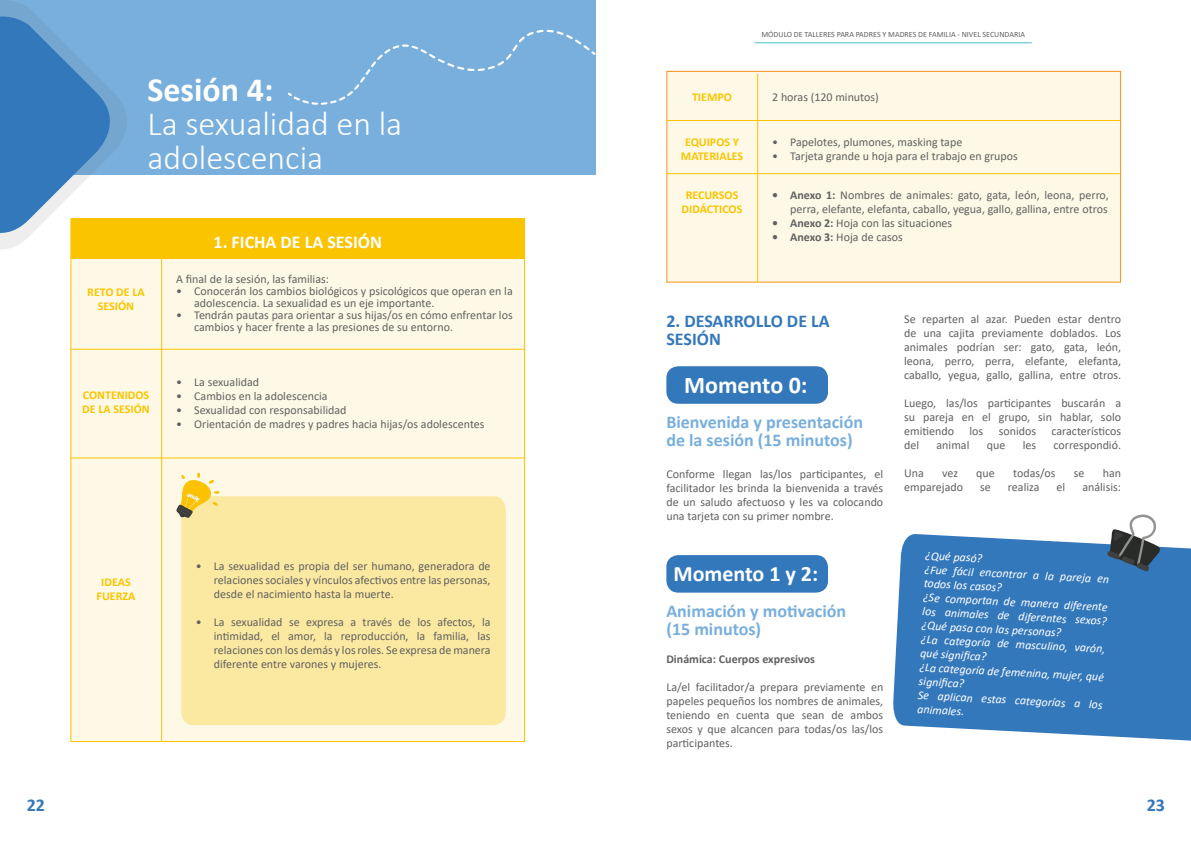
<style>
.page{position:relative;width:1191px;height:842px;background:#fff}
.page>*{position:absolute;margin:0;border:0;box-sizing:border-box;transform-origin:0 0}
.t1{font:300 34px/34px "Calibri";color:#fff}
.t2{font:700 34px "Calibri";color:#fff}
.t3{font:700 24px "Calibri";color:#fff}
.t4{font:700 22px "Calibri";color:#fff}
.t5{font:700 18px/18px "Calibri";color:#78afdd}
.t6{font:700 18px/18px "Calibri";color:#3478bc}
.t7{font:700 18px "Calibri";color:#fff}
.t8{font:12px/14px "Calibri";color:#616161;text-align:justify}
.t9{font:italic 12px/14px "Calibri";color:#fff}
.t10{font:700 12px/14px "Calibri";color:#fac400;text-align:center}
.t11{font:700 12px "Calibri";color:#616161}
.t12{font:8px "Calibri";color:#616161}
.s1{font-weight:700}
</style>
<div class="page">
<hr style="left:754px;top:43px;width:277px;height:1px;background:#47bcc8">
<div style="left:0;top:0;width:595px;height:174px;background:#78afdd"></div>
<svg style="left:288px;top:30px;width:308px;height:84px"></svg>
<svg style="left:0;top:0;width:143px;height:249px"></svg>
<div style="left:71px;top:219px;width:453px;height:523px;background:#fef9e6"></div>
<div style="left:71px;top:219px;width:453px;height:40px;background:#fac400"></div>
<hr style="left:161px;top:253px;width:1px;height:488px;background:#fac400">
<hr style="left:70px;top:349px;width:454px;height:1px;background:#fac400">
<hr style="left:70px;top:457px;width:454px;height:1px;background:#fac400">
<div style="left:181px;top:496px;width:325px;height:229px;background:#fce9a1"></div>
<svg style="left:176px;top:472px;width:44px;height:47px"></svg>
<div style="left:667px;top:72px;width:453px;height:209px;background:#fef9e6"></div>
<hr style="left:757px;top:74px;width:1px;height:208px;background:#fac400">
<hr style="left:666px;top:120px;width:454px;height:1px;background:#fac400">
<hr style="left:666px;top:173px;width:454px;height:1px;background:#fac400">
<div style="left:666px;top:366px;width:162px;height:38px;background:#3478bc;border-radius:12px"></div>
<div style="left:666px;top:555px;width:162px;height:38px;background:#3478bc;border-radius:12px"></div>
<svg style="left:893px;top:534px;width:298px;height:207px;background:#4482c1"></svg>
<svg style="left:1106px;top:514px;width:54px;height:58px"></svg>
<h1 class="t2" style="left:147px;top:65px;width:127px">Sesión 4:</h1>
<h1 class="t1" style="left:147px;top:106px;width:256px">La sexualidad en la adolescencia</h1>
<p class="t10" style="left:87px;top:285px;width:59px">RETO DE LA<br>SESIÓN</p>
<p class="t10" style="left:82px;top:388px;width:69px;text-align:left">CONTENIDOS<br>DE LA SESIÓN</p>
<h3 class="t7" style="left:214px;top:230px;width:170px">1. FICHA DE LA SESIÓN</h3>
<p class="t8" style="left:176px;top:272px;width:154px">A final de la sesión, las familias:</p>
<p class="t8" style="left:194px;top:285px;width:320px;line-height:12px;text-indent:-18px">• Conocerán los cambios biológicos y psicológicos que operan en la adolescencia. La sexualidad es un eje importante.</p>
<p class="t8" style="left:194px;top:309px;width:320px;line-height:12px;text-indent:-18px">• Tendrán pautas para orientar a sus hijas/os en cómo enfrentar los cambios y hacer frente a las presiones de su entorno.</p>
<p class="t8" style="left:176px;top:375px;width:84px">• La sexualidad</p>
<p class="t8" style="left:176px;top:389px;width:153px">• Cambios en la adolescencia</p>
<p class="t8" style="left:176px;top:403px;width:172px">• Sexualidad con responsabilidad</p>
<p class="t8" style="left:176px;top:417px;width:310px">• Orientación de madres y padres hacia hijas/os adolescentes</p>
<p class="t10" style="left:97px;top:574px;width:40px">IDEAS<br>FUERZA</p>
<p class="t8" style="left:214px;top:559px;width:278px;text-indent:-18px">• La sexualidad es propia del ser humano, generadora de relaciones sociales y vínculos afectivos entre las personas, desde el nacimiento hasta la muerte.</p>
<p class="t8" style="left:214px;top:615px;width:278px;text-indent:-18px">• La sexualidad se expresa a través de los afectos, la intimidad, el amor, la reproducción, la familia, las relaciones con los demás y los roles. Se expresa de manera diferente entre varones y mujeres.</p>
<p class="t12" style="left:761px;top:29px;width:265px">MÓDULO DE TALLERES PARA PADRES Y MADRES DE FAMILIA - NIVEL SECUNDARIA</p>
<p class="t10" style="left:692px;top:90px;width:41px">TIEMPO</p>
<p class="t8" style="left:772px;top:90px;width:108px">2 horas (120 minutos)</p>
<p class="t8" style="left:772px;top:134px;width:192px">• Papelotes, plumones, masking tape</p>
<p class="t8" style="left:772px;top:148px;width:247px">• Tarjeta grande u hoja para el trabajo en grupos</p>
<p class="t8" style="left:772px;top:188px;width:338px;text-align:right"><span class="s1">• Anexo 1:</span> Nombres de animales: gato, gata, león, leona, perro, perra, elefante, elefanta, caballo, yegua, gallo, gallina, entre otros</p>
<p class="t8" style="left:772px;top:216px;width:182px"><span class="s1">• Anexo 2:</span> Hoja con las situaciones</p>
<p class="t8" style="left:772px;top:230px;width:132px"><span class="s1">• Anexo 3:</span> Hoja de casos</p>
<p class="t10" style="left:681px;top:134px;width:64px">EQUIPOS Y<br>MATERIALES</p>
<p class="t10" style="left:681px;top:188px;width:62px">RECURSOS<br>DIDÁCTICOS</p>
<h3 class="t6" style="left:666px;top:312px;width:165px">2. DESARROLLO DE LA<br>SESIÓN</h3>
<h2 class="t3" style="left:684px;top:368px;width:125px">Momento 0:</h2>
<h3 class="t5" style="left:666px;top:413px;width:198px">Bienvenida y presentación de la sesión (15 minutos)</h3>
<p class="t8" style="left:666px;top:467px;width:218px">Conforme llegan las/los participantes, el facilitador les brinda la bienvenida a través de un saludo afectuoso y les va colocando una tarjeta con su primer nombre.</p>
<h3 class="t4" style="left:673px;top:558px;width:146px">Momento 1 y 2:</h3>
<h3 class="t5" style="left:666px;top:602px;width:181px">Animación y motivación (15 minutos)</h3>
<p class="t11" style="left:666px;top:650px;width:150px">Dinámica: Cuerpos expresivos</p>
<p class="t8" style="left:666px;top:679px;width:218px">La/el facilitador/a prepara previamente en papeles pequeños los nombres de animales, teniendo en cuenta que sean de ambos sexos y que alcancen para todas/os las/los participantes.</p>
<p class="t8" style="left:904px;top:311px;width:218px">Se reparten al azar. Pueden estar dentro de una cajita previamente doblados. Los animales podrían ser: gato, gata, león, leona, perro, perra, elefante, elefanta, caballo, yegua, gallo, gallina, entre otros.</p>
<p class="t8" style="left:904px;top:395px;width:218px">Luego, las/los participantes buscarán a su pareja en el grupo, sin hablar, solo emitiendo</p>
<p class="t8" style="left:969px;top:423px;width:15px">los</p>
<p class="t8" style="left:998px;top:423px;width:39px">sonidos</p>
<p class="t8" style="left:1051px;top:423px;width:71px">característicos</p>
<p class="t8" style="left:904px;top:437px;width:17px">del</p>
<p class="t8" style="left:936px;top:437px;width:34px">animal</p>
<p class="t8" style="left:986px;top:437px;width:20px">que</p>
<p class="t8" style="left:1022px;top:437px;width:15px">les</p>
<p class="t8" style="left:1053px;top:437px;width:69px">correspondió.</p>
<p class="t8" style="left:904px;top:465px;width:21px">Una</p>
<p class="t8" style="left:942px;top:465px;width:17px">vez</p>
<p class="t8" style="left:976px;top:465px;width:20px">que</p>
<p class="t8" style="left:1013px;top:465px;width:44px">todas/os</p>
<p class="t8" style="left:1073px;top:465px;width:12px">se</p>
<p class="t8" style="left:1102px;top:465px;width:20px">han</p>
<p class="t8" style="left:904px;top:479px;width:60px">emparejado</p>
<p class="t8" style="left:980px;top:479px;width:12px">se</p>
<p class="t8" style="left:1008px;top:479px;width:33px">realiza</p>
<p class="t8" style="left:1056px;top:479px;width:10px">el</p>
<p class="t8" style="left:1082px;top:479px;width:40px">análisis:</p>
<p class="t9" style="left:925px;top:548px;width:186px;rotate:3deg">¿Qué pasó?<br>¿Fue fácil encontrar a la pareja en todos los casos?<br>¿Se comportan de manera diferente los animales de diferentes sexos? ¿Qué pasa con las personas?<br>¿La categoría de masculino, varón, qué signifi ca?<br>¿La categoría de femenina, mujer, qué signifi ca?<br>Se aplican estas categorías a los animales.</p>
<h3 class="t6" style="left:27px;top:796px;width:20px">22</h3>
<h3 class="t6" style="left:1146px;top:796px;width:20px">23</h3>
</div>
